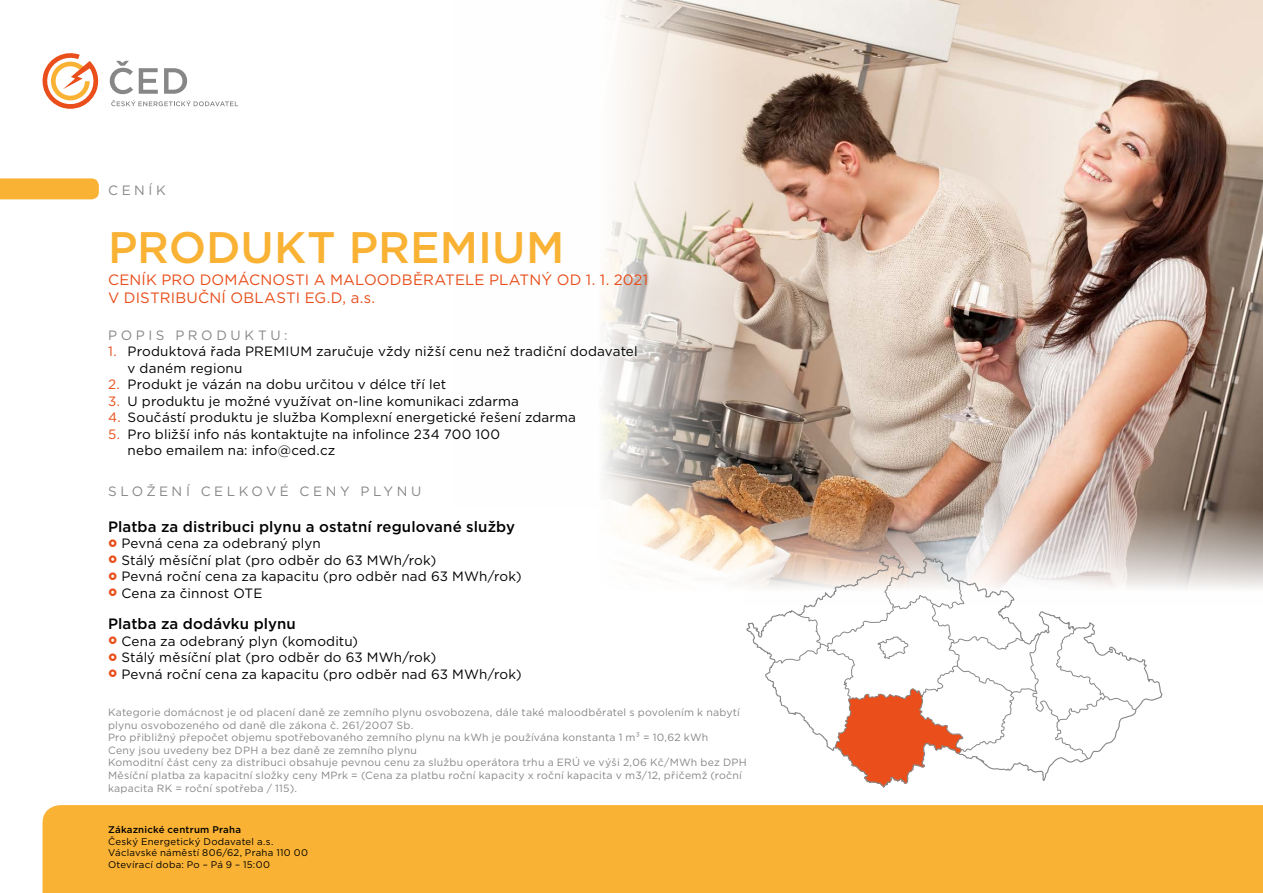
<style>
.page{position:relative;width:1263px;height:893px;background:#fff}
.page>*{position:absolute;margin:0;border:0;box-sizing:border-box;transform-origin:0 0}
.t1{font:500 44.1px "Gotham";color:#f9b234}
.t2{font:15px/18px "Gotham";letter-spacing:.01em;color:#e94e1b}
.t3{font:500 15px "Gotham";letter-spacing:.005em;color:#000}
.t4{font:13.5px/16.5px "Gotham";letter-spacing:.01em;color:#000}
.t5{font:13.5px "Gotham";letter-spacing:.27em;color:#878787}
.t6{font:10.5px/12.6px "Gotham";letter-spacing:.02em;color:#878787}
.t7{font:9.6px/11.6px "Gotham";letter-spacing:.025em;color:#000}
.t8{font:500 9.6px "Gotham";letter-spacing:.02em;color:#000}
.s1{color:#e94e1b}
</style>
<div class="page">
<img style="left:603px;top:0;width:660px;height:589px">
<div style="left:43px;top:805px;width:1220px;height:88px;background:#f9b234"></div>
<div style="left:0;top:178px;width:99px;height:21px;background:#f9b234"></div>
<svg style="left:110px;top:61px;width:23px;height:33px"></svg>
<svg style="left:139px;top:68px;width:19px;height:26px"></svg>
<svg style="left:164px;top:68px;width:23px;height:26px"></svg>
<svg style="left:42px;top:53px;width:57px;height:56px"></svg>
<svg style="left:111px;top:100px;width:127px;height:6px"></svg>
<svg style="left:745px;top:537px;width:420px;height:251px"></svg>
<p class="t5" style="left:108px;top:181px;width:59px">CENÍK</p>
<h1 class="t1" style="left:108px;top:218px;width:458px">PRODUKT PREMIUM</h1>
<p class="t2" style="left:108px;top:270px;width:542px">CENÍK PRO DOMÁCNOSTI A MALOODBĚRATELE PLATNÝ OD 1. 1. 2021<br>V DISTRIBUČNÍ OBLASTI EG.D, a.s.</p>
<p class="t5" style="left:108px;top:326px;width:181px">POPIS PRODUKTU:</p>
<p class="t4" style="left:128px;top:343px;width:512px;text-indent:-20px"><span class="s1">1.</span> Produktová řada PREMIUM zaručuje vždy nižší cenu než tradiční dodavatel v daném regionu</p>
<p class="t4" style="left:108px;top:376px;width:340px"><span class="s1">2.</span> Produkt je vázán na dobu určitou v délce tří let</p>
<p class="t4" style="left:108px;top:392px;width:412px"><span class="s1">3.</span> U produktu je možné využívat on-line komunikaci zdarma</p>
<p class="t4" style="left:108px;top:409px;width:469px"><span class="s1">4.</span> Součástí produktu je služba Komplexní energetické řešení zdarma</p>
<p class="t4" style="left:128px;top:425px;width:374px;text-indent:-20px"><span class="s1">5.</span> Pro bližší info nás kontaktujte na infolince 234 700 100 nebo emailem na: info@ced.cz</p>
<p class="t5" style="left:108px;top:482px;width:62px">Slo žení</p>
<p class="t5" style="left:201px;top:482px;width:14px">celkov</p>
<p class="t5" style="left:280px;top:482px;width:33px">é cen</p>
<p class="t5" style="left:340px;top:482px;width:69px">ypl ynu</p>
<p class="t3" style="left:108px;top:516px;width:408px">Platba za distribuci plynu a ostatní regulované služby</p>
<p class="t4" style="left:121px;top:535px;width:402px">Pevná cena za odebraný plyn<br>Stálý měsíční plat (pro odběr do 63 MWh/rok)<br>Pevná roční cena za kapacitu (pro odběr nad 63 MWh/rok)<br>Cena za činnost OTE</p>
<p class="t3" style="left:108px;top:614px;width:189px">Platba za dodávku plynu</p>
<p class="t4" style="left:121px;top:632px;width:402px">Cena za odebraný plyn (komoditu)<br>Stálý měsíční plat (pro odběr do 63 MWh/rok)<br>Pevná roční cena za kapacitu (pro odběr nad 63 MWh/rok)</p>
<p class="t6" style="left:108px;top:706px;width:640px">Kategorie domácnost je od placení daně ze zemního plynu osvobozena, dále také maloodběratel s povolením k nabytí plynu osvobozeného od daně dle zákona č. 261/2007 Sb.<br>Pro přibližný přepočet objemu spotřebovaného zemního plynu na kWh je používána konstanta 1 m³ = 10,62 kWh<br>Ceny jsou uvedeny bez DPH a bez daně ze zemního plynu<br>Komoditní část ceny za distribuci obsahuje pevnou cenu za službu operátora trhu a ERÚ ve výši 2,06 Kč/MWh bez DPH Měsíční platba za kapacitní složky ceny MPrk = (Cena za platbu roční kapacity x roční kapacita v m3/12, přičemž (roční kapacita RK = roční spotřeba / 115).</p>
<p class="t8" style="left:108px;top:823px;width:134px">Zákaznické centrum Praha</p>
<p class="t7" style="left:108px;top:835px;width:201px">Český Energetický Dodavatel a.s.<br>Václavské náměstí 806/62, Praha 110 00<br>Otevírací doba: Po – Pá 9 – 15:00</p>
</div>
